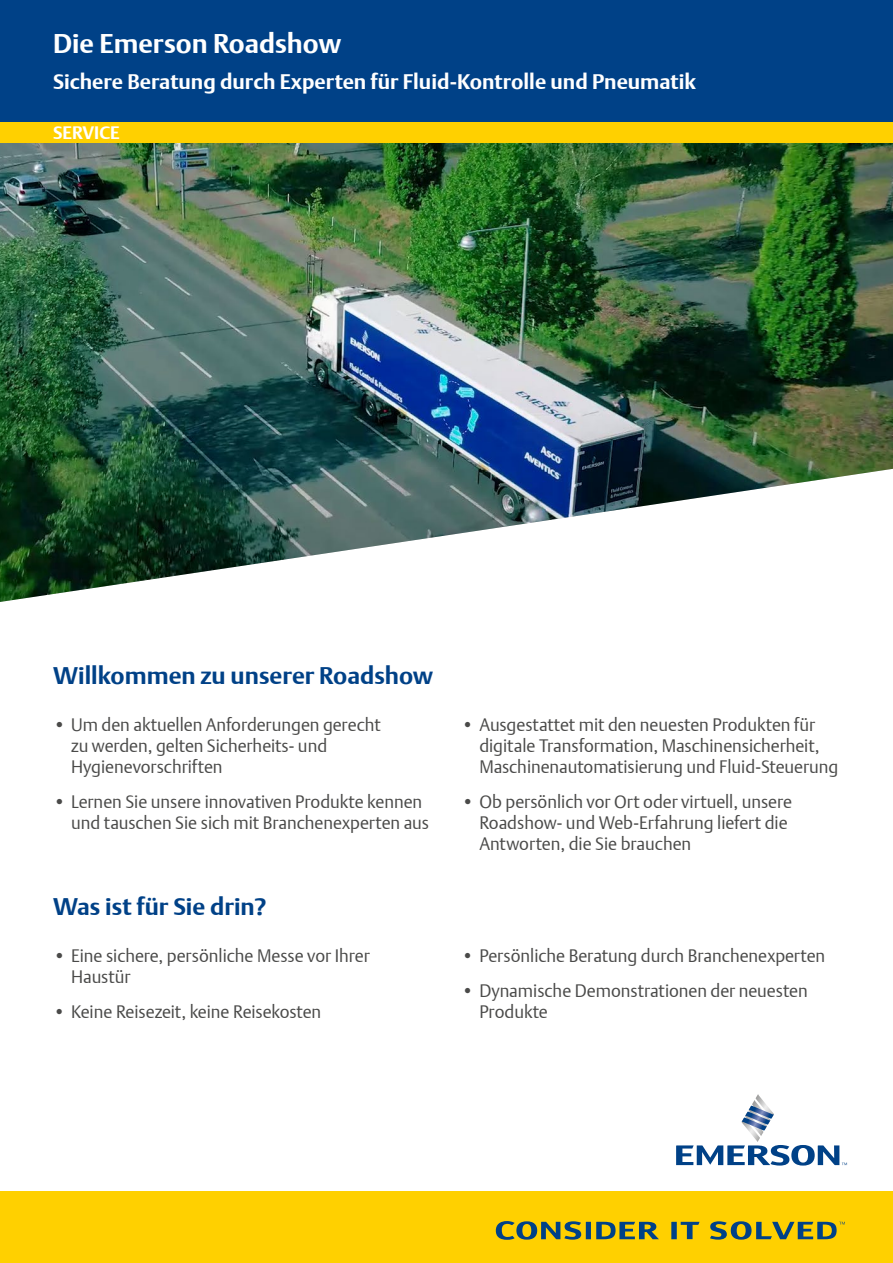
<style>
.page{position:relative;width:893px;height:1263px;background:#fff}
.page>*{position:absolute;margin:0;border:0;box-sizing:border-box;transform-origin:0 0}
.t1{font:700 27px "DTL Argo T";color:#fff}
.Paragraph_Header{font:700 24px "DTL Argo T";color:#004187}
.Sub_Header{font:700 21px "DTL Argo T";color:#fff}
.Tex_with_bullets_Pag{font:18px/21px "DTL Argo T Light";color:#4a4a49}
.t2{font:700 18px "DTL Argo T";color:#fff}
</style>
<div class="page">
<img style="left:0;top:142px;width:893px;height:460px">
<div style="left:0;top:0;width:893px;height:122px;background:#004187"></div>
<div style="left:0;top:122px;width:893px;height:20px;background:#ffd000"></div>
<div style="left:0;top:1192px;width:893px;height:71px;background:#ffd000"></div>
<svg style="left:671px;top:1222px;width:28px;height:17px"></svg>
<svg style="left:496px;top:1221px;width:163px;height:19px"></svg>
<svg style="left:710px;top:1221px;width:135px;height:18px"></svg>
<svg style="left:676px;top:1094px;width:171px;height:71px"></svg>
<p class="t1" style="left:53px;top:28px;width:290px">Die Emerson Roadshow</p>
<p class="Sub_Header" style="left:53px;top:70px;width:644px">Sichere Beratung durch Experten für Fluid-Kontrolle und Pneumatik</p>
<p class="t2" style="left:53px;top:122px;width:68px">SERVICE</p>
<p class="Paragraph_Header" style="left:53px;top:661px;width:382px">Willkommen zu unserer Roadshow</p>
<p class="Tex_with_bullets_Pag" style="left:71px;top:714px;width:311px;text-indent:-18px">• Um den aktuellen Anforderungen gerecht zu werden, gelten Sicherheits- und<br>Hygienevorschriften</p>
<p class="Tex_with_bullets_Pag" style="left:71px;top:791px;width:359px;text-indent:-18px">• Lernen Sie unsere innovativen Produkte kennen und tauschen Sie sich mit Branchenexperten aus</p>
<p class="Paragraph_Header" style="left:53px;top:892px;width:215px">Was ist für Sie drin?</p>
<p class="Tex_with_bullets_Pag" style="left:71px;top:945px;width:300px;text-indent:-18px">• Eine sichere, persönliche Messe vor Ihrer<br>Haustür</p>
<p class="Tex_with_bullets_Pag" style="left:53px;top:1001px;width:270px">• Keine Reisezeit, keine Reisekosten</p>
<p class="Tex_with_bullets_Pag" style="left:479px;top:714px;width:361px;text-indent:-18px">• Ausgestattet mit den neuesten Produkten für digitale Transformation, Maschinensicherheit,<br>Maschinenautomatisierung und Fluid-Steuerung</p>
<p class="Tex_with_bullets_Pag" style="left:479px;top:791px;width:314px;text-indent:-18px">• Ob persönlich vor Ort oder virtuell, unsere<br>Roadshow- und Web-Erfahrung liefert die<br>Antworten, die Sie brauchen</p>
<p class="Tex_with_bullets_Pag" style="left:461px;top:945px;width:365px">• Persönliche Beratung durch Branchenexperten</p>
<p class="Tex_with_bullets_Pag" style="left:479px;top:980px;width:330px;text-indent:-18px">• Dynamische Demonstrationen der neuesten<br>Produkte</p>
</div>
